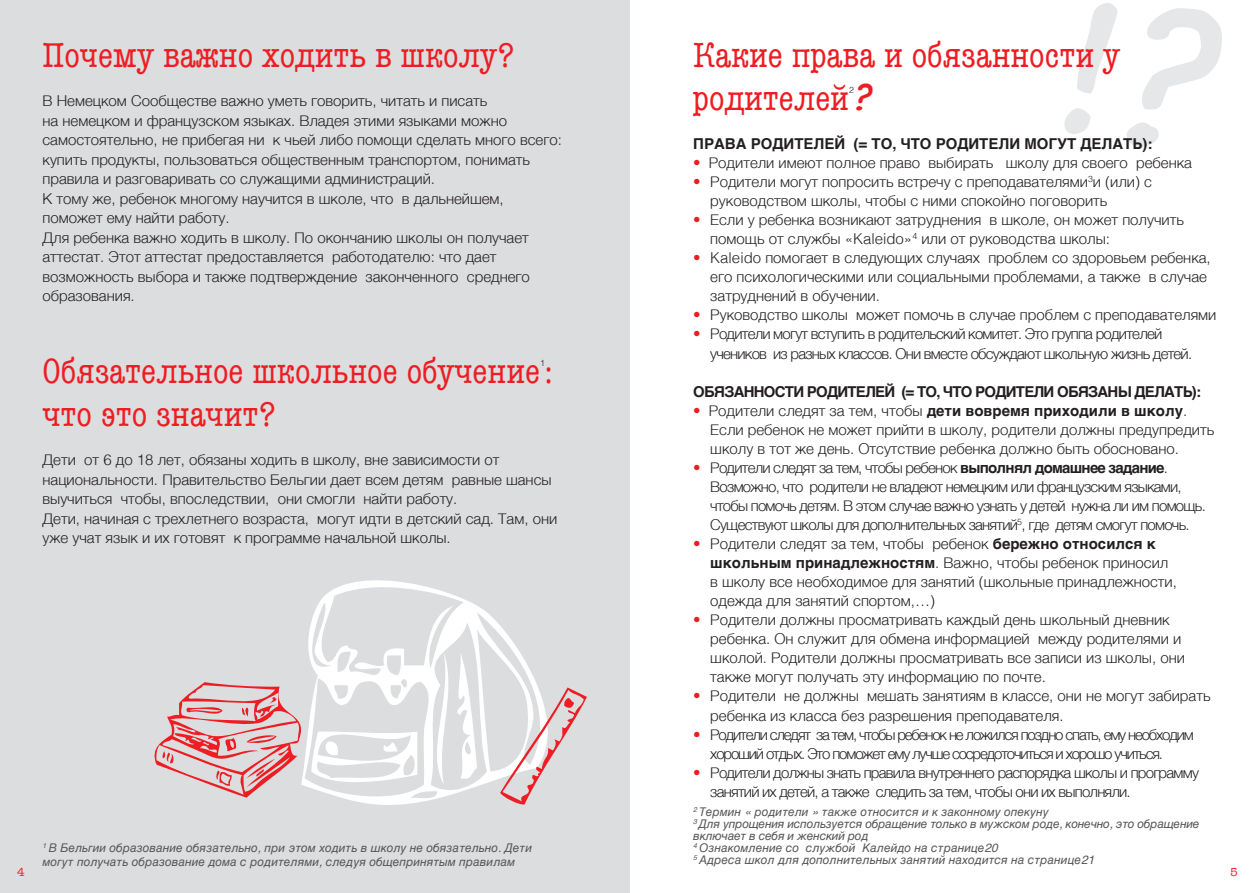
<style>
.page{position:relative;width:1259px;height:893px;background:#fff}
.page>*{position:absolute;margin:0;border:0;box-sizing:border-box;transform-origin:0 0}
.t1{font:condensed 36px/43.2px "American Typewriter";color:#ee1d23}
.t2{font:300 15px/19.5px "Helvetica";color:#231f20}
.t3{font:300 15px/19px "Helvetica";letter-spacing:-.05em;color:#231f20}
.t4{font:300 15px/19px "Helvetica";letter-spacing:-.075em;color:#231f20}
.t5{font:700 15px "Helvetica";letter-spacing:-.05em;color:#231f20}
.t6{font:700 15px "Helvetica";color:#231f20}
.t7{font:italic 12px/12px "Helvetica";color:#57585a}
.t8{font:12px "American Typewriter";color:#ee1d23}
.t9{font:300 8.7px "Helvetica";color:#231f20}
.s1{font-family:"Segoe Print";font-weight:700;font-stretch:normal}
.s2{color:#ee1d23}
.s3{font-weight:700}
</style>
<div class="page">
<div style="left:0;top:0;width:629px;height:893px;background:#dcdddf"></div>
<svg style="left:308px;top:580px;width:230px;height:225px"></svg>
<svg style="left:425px;top:652px;width:54px;height:133px"></svg>
<svg style="left:500px;top:687px;width:87px;height:118px"></svg>
<svg style="left:154px;top:682px;width:264px;height:116px"></svg>
<h1 class="t1" style="left:43px;top:33px;width:473px">Почему важно ходить в школу?</h1>
<p class="t2" style="left:43px;top:90px;width:521px">В Немецком Сообществе важно уметь говорить, читать и писать<br>на немецком и французском языках. Владея этими языками можно самостоятельно, не прибегая ни к чьей либо помощи сделать много всего: купить продукты, пользоваться общественным транспортом, понимать правила и разговаривать со служащими администраций.<br>К тому же, ребенок многому научится в школе, что в дальнейшем, поможет ему найти работу.<br>Для ребенка важно ходить в школу. По окончанию школы он получает аттестат. Этот аттестат предоставляется работодателю: что дает возможность выбора и также подтверждение законченного среднего образования.</p>
<h1 class="t1" style="left:43px;top:348px;width:511px">Обязательное школьное обучение:</h1>
<p class="t9" style="left:540px;top:355px;width:6px">1</p>
<h1 class="t1" style="left:43px;top:391px;width:234px">что это значит?</h1>
<p class="t2" style="left:43px;top:449px;width:516px">Дети от 6 до 18 лет, обязаны ходить в школу, вне зависимости от национальности. Правительство Бельгии дает всем детям равные шансы выучиться чтобы, впоследствии, они смогли найти работу.<br>Дети, начиная с трехлетнего возраста, могут идти в детский сад. Там, они уже учат язык и их готовят к программе начальной школы.</p>
<h1 class="t1" style="left:693px;top:33px;width:428px">Какие права и обязанности у родителей<span class="s1">?</span></h1>
<p class="t9" style="left:849px;top:83px;width:6px">2</p>
<p class="t6" style="left:693px;top:132px;width:460px">ПРАВА РОДИТЕЛЕЙ (= ТО, ЧТО РОДИТЕЛИ МОГУТ ДЕЛАТЬ):</p>
<p class="t2" style="left:693px;top:152px;width:500px"><span class="s2">•</span> Родители имеют полное право выбирать школу для своего ребенка</p>
<p class="t2" style="left:710px;top:171px;width:443px;line-height:19px;text-indent:-17px"><span class="s2">•</span> Родители могут попросить встречу с преподавателями<sup>3</sup>и (или) с руководством школы, чтобы с ними спокойно поговорить</p>
<p class="t2" style="left:710px;top:209px;width:475px;line-height:19px;text-indent:-17px"><span class="s2">•</span> Если у ребенка возникают затруднения в школе, он может получить помощь от службы «Kaleido»<sup>4</sup> или от руководства школы:</p>
<p class="t2" style="left:710px;top:247px;width:502px;line-height:19px;text-indent:-17px"><span class="s2">•</span> Kaleido помогает в следующих случаях проблем со здоровьем ребенка, его психологическими или социальными проблемами, а также в случае затруднений в обучении.</p>
<p class="t2" style="left:693px;top:304px;width:524px"><span class="s2">•</span> Руководство школы может помочь в случае проблем с преподавателями</p>
<p class="t3" style="left:710px;top:324px;width:483px;text-indent:-17px"><span class="s2">•</span> Родители могут вступить в родительский комитет. Это группа родителей учеников из разных классов. Они вместе обсуждают школьную жизнь детей.</p>
<p class="t5" style="left:693px;top:379px;width:509px">ОБЯЗАННОСТИ РОДИТЕЛЕЙ (= ТО, ЧТО РОДИТЕЛИ ОБЯЗАНЫ ДЕЛАТЬ):</p>
<p class="t2" style="left:710px;top:400px;width:505px;line-height:19px;text-indent:-17px"><span class="s2">•</span> Родители следят за тем, чтобы <span class="s3">дети вовремя приходили в школу</span>.<br>Если ребенок не может прийти в школу, родители должны предупредить школу в тот же день. Отсутствие ребенка должно быть обосновано.</p>
<p class="t3" style="left:710px;top:457px;width:497px;text-indent:-17px"><span class="s2">•</span> Родители следят за тем, чтобы ребенок <span class="s3">выполнял домашнее задание</span>.<br>Возможно, что родители не владеют немецким или французским языками, чтобы помочь детям. В этом случае важно узнать у детей нужна ли им помощь.<br>Существуют школы для дополнительных занятий<sup>5</sup>, где детям смогут помочь.</p>
<p class="t2" style="left:710px;top:533px;width:468px;line-height:19px;text-indent:-17px"><span class="s2">•</span> Родители следят за тем, чтобы ребенок <span class="s3">бережно относился к школьным принадлежностям</span>. Важно, чтобы ребенок приносил в школу все необходимое для занятий (школьные принадлежности, одежда для занятий спортом,…)</p>
<p class="t2" style="left:710px;top:609px;width:476px;line-height:19px;text-indent:-17px"><span class="s2">•</span> Родители должны просматривать каждый день школьный дневник ребенка. Он служит для обмена информацией между родителями и школой. Родители должны просматривать все записи из школы, они также могут получать эту информацию по почте.</p>
<p class="t2" style="left:710px;top:686px;width:502px;line-height:19px;text-indent:-17px"><span class="s2">•</span> Родители не должны мешать занятиям в классе, они не могут забирать ребенка из класса без разрешения преподавателя.</p>
<p class="t4" style="left:710px;top:724px;width:485px;text-indent:-17px"><span class="s2">•</span> Родители следят за тем, чтобы ребенок не ложился поздно спать, ему необходим хороший отдых. Это поможет ему лучше сосредоточиться и хорошо учиться.</p>
<p class="t3" style="left:710px;top:762px;width:490px;text-indent:-17px"><span class="s2">•</span> Родители должны знать правила внутреннего распорядка школы и программу занятий их детей, а также следить за тем, чтобы они их выполняли.</p>
<p class="t7" style="left:693px;top:806px;width:508px"><sup>2</sup> Термин « родители » также относится и к законному опекуну<br><sup>3</sup> Для упрощения используется обращение только в мужском роде, конечно, это обращение включает в себя и женский род<br><sup>4</sup> Ознакомление со службой Калейдо на странице20<br><sup>5</sup> Адреса школ для дополнительных занятий находится на странице21</p>
<p class="t7" style="left:43px;top:842px;width:491px;line-height:13.5px"><sup>1</sup> В Бельгии образование обязательно, при этом ходить в школу не обязательно. Дети могут получать образование дома с родителями, следуя общепринятым правилам</p>
<p class="t8" style="left:17px;top:863px;width:9px">4</p>
<p class="t8" style="left:1230px;top:863px;width:9px">5</p>
</div>
